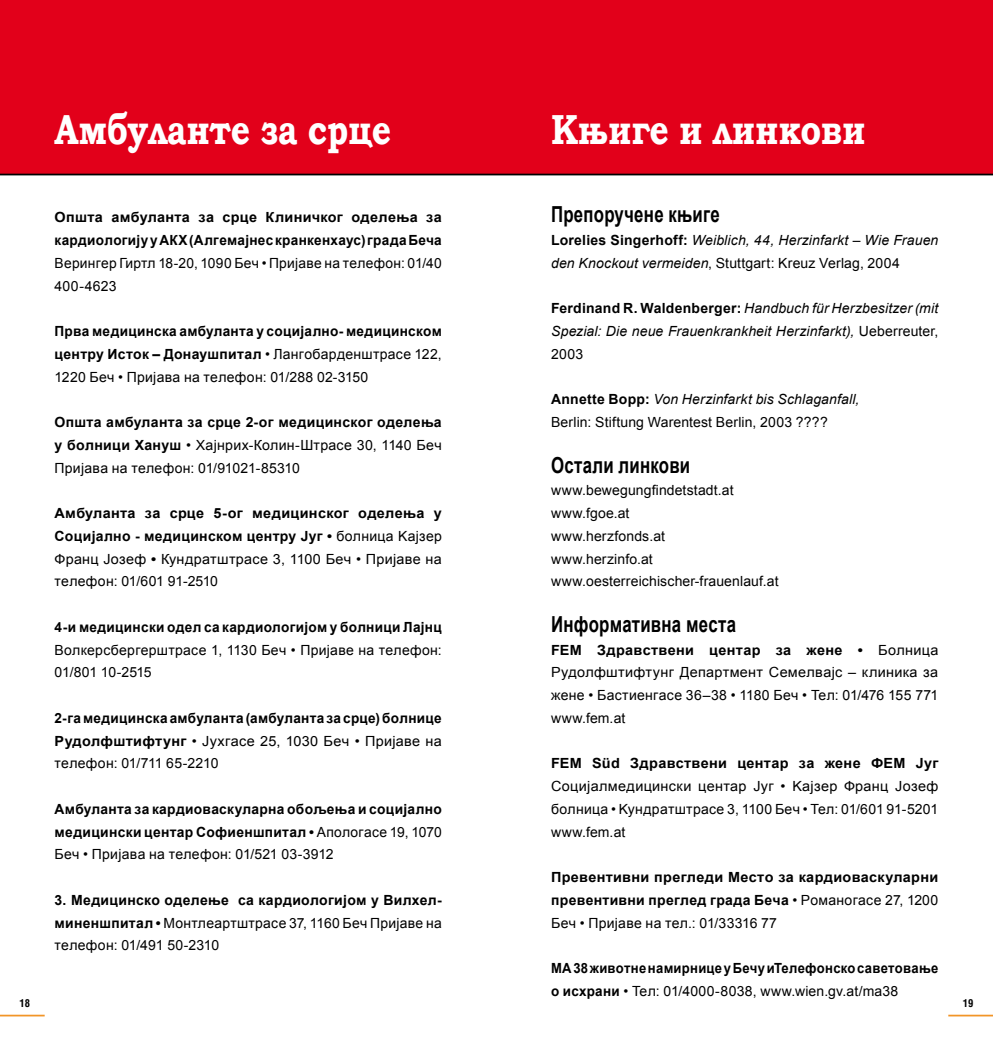
<style>
.page{position:relative;width:993px;height:1042px;background:#fff}
.page>*{position:absolute;margin:0;border:0;box-sizing:border-box;transform-origin:0 0}
.t1{font:700 42px "Bookman Old Style";letter-spacing:-.01em;color:#fff;scale:.8 1}
.t2{font:700 22.05px "Arial";letter-spacing:.015em;color:#000;scale:.76 1}
.t3{font:14px/22.8px "Arial";letter-spacing:.02em;color:#000;text-align:justify}
.t4{font:700 14px/22.8px "Arial";letter-spacing:.02em;color:#000;text-align:justify}
.t5{font:italic 14px/22.8px "Arial";letter-spacing:.01em;color:#000}
.t6{font:700 14px/22.8px "Arial";letter-spacing:.02em;color:#000;scale:.93 1}
.t7{font:700 condensed 10.5px "Helvetica LT Std";color:#000}
.s1{font-weight:700;font-style:normal}
.s2{font-style:normal}
.s3{font-weight:700}
.s4{font-style:italic}
.s5{font-weight:400}
</style>
<div class="page">
<div style="left:0;top:0;width:992px;height:175px;background:#e2001a"></div>
<hr style="left:0;top:174px;width:992px;height:1px;background:#000">
<hr style="left:0;top:1014px;width:45px;height:2px;background:#f29527">
<hr style="left:947px;top:1014px;width:45px;height:2px;background:#f29527">
<h1 class="t1" style="left:55px;top:99px;width:422px">Aмбуланте за срце</h1>
<h1 class="t1" style="left:551px;top:99px;width:395px">Књиге и линкови</h1>
<h2 class="t2" style="left:551px;top:200px;width:223px">Препоручене књиге</h2>
<p class="t5" style="left:551px;top:229px;width:388px"><span class="s1">Lorelies Singerhoff:</span> Weiblich, 44, Herzinfarkt – Wie Frauen den Knockout vermeiden<span class="s2">, Stuttgart: Kreuz Verlag, 2004</span></p>
<p class="t5" style="left:551px;top:297px;width:388px;text-align:justify"><span class="s1">Ferdinand R. Waldenberger:</span> Handbuch für Herzbesitzer (mit Spezial: Die neue Frauenkrankheit Herzinfarkt), <span class="s2">Ueberreuter, 2003</span></p>
<p class="t3" style="left:551px;top:388px;width:310px"><span class="s3">Annette Bopp:</span> <span class="s4">Von Herzinfarkt bis Schlaganfall,<br></span>Berlin: Stiftung Warentest Berlin, 2003 ????</p>
<h2 class="t2" style="left:551px;top:450px;width:184px">Остали линкови</h2>
<p class="t3" style="left:551px;top:479px;width:229px;text-align:left">www.bewegungfindetstadt.at www.fgoe.at<br>www.herzfonds.at<br>www.herzinfo.at www.oesterreichischer-frauenlauf.at</p>
<h2 class="t2" style="left:551px;top:609px;width:245px">Информативна места</h2>
<p class="t3" style="left:551px;top:638px;width:388px"><span class="s3">FEM Здравствени центар за жене •</span> Болница Рудолфштифтунг Департмент Семелвајс – клиника за жене • Бастиенгасе 36–38 • 1180 Беч • Тел: 01/476 155 771 www.fem.at</p>
<p class="t4" style="left:551px;top:752px;width:388px">FEM Süd Здравствени центар за жене ФEM Југ</p>
<p class="t3" style="left:551px;top:775px;width:388px">Социјалмедицински центар Југ • Kајзер Франц Јозеф болница • Kундратштрасе 3, 1100 Беч • Тел: 01/601 91-5201 www.fem.at</p>
<p class="t4" style="left:551px;top:866px;width:388px">Превентивни прегледи Место за кардиоваскуларни превентивни преглед града Беча <span class="s5">• Романогасе 27, 1200<br>Беч • Пријаве на тел.: 01/33316 77</span></p>
<p class="t6" style="left:551px;top:957px;width:418px">MA 38 животне намирнице у Бечу иТелефонско саветовање о исхрани <span class="s5">• Тел: 01/4000-8038, www.wien.gv.at/ma38</span></p>
<p class="t4" style="left:55px;top:206px;width:388px">Општа амбуланта за срце Клиничког оделења за кардиологију у AКХ (Aлгемајнес кранкенхаус) града Беча</p>
<p class="t3" style="left:55px;top:252px;width:388px">Верингер Гиртл 18-20, 1090 Беч • Пријаве на телефон: 01/40<br>400-4623</p>
<p class="t4" style="left:55px;top:320px;width:388px">Прва медицинска амбуланта у социјално- медицинском центру Исток – Донаушпитал <span class="s5">• Лангобарденштрасе 122, 1220 Беч • Пријава на телефон: 01/288 02-3150</span></p>
<p class="t3" style="left:55px;top:411px;width:388px"><span class="s3">Општа амбуланта за срце 2-ог медицинског оделењa у болници Хануш</span> • Хајнрих-Колин-Штрасе 30, 1140 Беч Пријава на телефон: 01/91021-85310</p>
<p class="t3" style="left:55px;top:502px;width:388px"><span class="s3">Амбуланта за срце 5-ог медицинског оделењa у Социјално - медицинском центру Југ •</span> болница Kајзер Франц Јозеф <span class="s3">•</span> Кундратштрасе 3, 1100 Беч • Пријаве на телефон: 01/601 91-2510</p>
<p class="t4" style="left:55px;top:616px;width:388px">4-и медицински одел са кардиологијом у болници Лајнц</p>
<p class="t3" style="left:55px;top:638px;width:388px">Волкерсбергерштрасе 1, 1130 Беч • Пријаве на телефон:<br>01/801 10-2515</p>
<p class="t4" style="left:55px;top:707px;width:388px">2-га медицинска амбуланта (амбуланта за срце) болнице Рудолфштифтунг <span class="s5">• Јухгасе 25, 1030 Беч • Пријаве на телефон: 01/711 65-2210</span></p>
<p class="t4" style="left:55px;top:798px;width:388px">Амбуланта за кардиоваскуларна обољења и социјално медицински центар Софиеншпитал • <span class="s5">Апологасе 19, 1070<br>Беч • Пријава на телефон: 01/521 03-3912</span></p>
<p class="t3" style="left:55px;top:889px;width:388px"><span class="s3">3. Медицинскo оделење са кардиологијом у Вилхел&shy;миненшпитал •</span> Монтлеартштрасе 37, 1160 Беч Пријаве на телефон: 01/491 50-2310</p>
<p class="t7" style="left:20px;top:997px;width:12px">18</p>
<p class="t7" style="left:962px;top:997px;width:12px">19</p>
</div>
